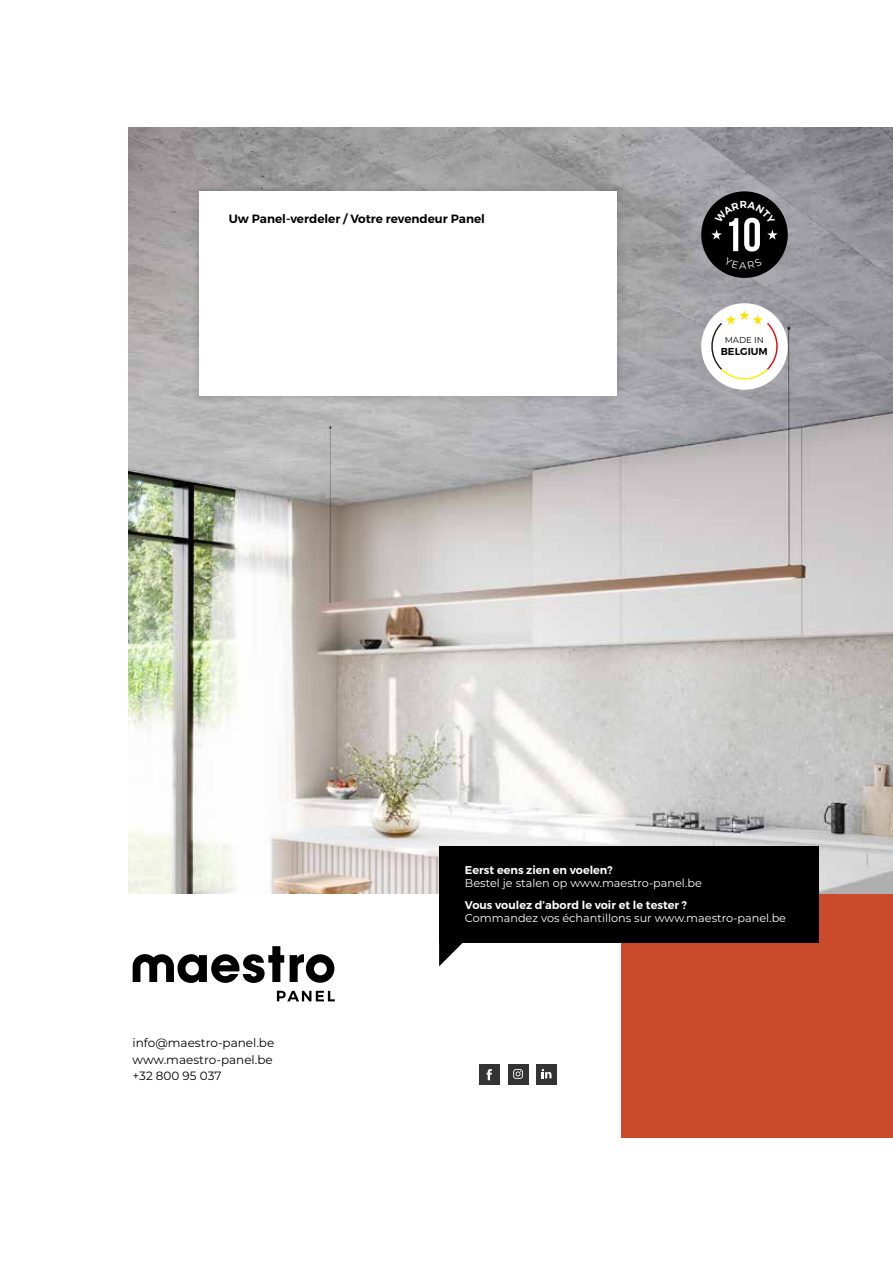
<style>
.page{position:relative;width:893px;height:1263px;background:#fff}
.page>*{position:absolute;margin:0;border:0;box-sizing:border-box;transform-origin:0 0}
.t1{font:12px/16.5px "Montserrat";color:#000}
.t2{font:600 12px "Montserrat";color:#000}
.t3{font:11.25px "Montserrat";color:#fff}
.t4{font:600 11.25px "Montserrat";color:#fff}
.t5{font:600 10.05px "Montserrat";color:#000}
.t6{font:8.7px "Montserrat";color:#000}
</style>
<div class="page">
<img style="left:128px;top:128px;width:765px;height:766px">
<div style="left:621px;top:894px;width:272px;height:243px;background:#ca4a2c"></div>
<div style="left:479px;top:1064px;width:21px;height:20px;background:#333"></div>
<div style="left:508px;top:1064px;width:20px;height:20px;background:#333"></div>
<div style="left:537px;top:1064px;width:20px;height:20px;background:#333"></div>
<svg style="left:487px;top:1069px;width:5px;height:11px"></svg>
<svg style="left:513px;top:1069px;width:10px;height:10px"></svg>
<svg style="left:542px;top:1069px;width:9px;height:9px"></svg>
<div style="left:701px;top:191px;width:87px;height:87px;background:#000;border-radius:50%"></div>
<div style="left:701px;top:303px;width:87px;height:87px;background:#fff;border-radius:50%"></div>
<svg style="left:709px;top:310px;width:71px;height:72px"></svg>
<div style="left:191px;top:182px;width:435px;height:223px;background:#000;opacity:.2"></div>
<div style="left:200px;top:191px;width:417px;height:204px;background:#fff"></div>
<div style="left:439px;top:846px;width:379px;height:97px;background:#000"></div>
<svg style="left:439px;top:943px;width:24px;height:23px"></svg>
<svg style="left:290px;top:954px;width:44px;height:29px"></svg>
<svg style="left:133px;top:946px;width:151px;height:37px"></svg>
<svg style="left:277px;top:991px;width:58px;height:10px"></svg>
<svg style="left:711px;top:201px;width:67px;height:68px"></svg>
<p class="t2" style="left:229px;top:211px;width:258px">Uw Panel-verdeler / Votre revendeur Panel</p>
<p class="t6" style="left:725px;top:333px;width:41px">MADE IN</p>
<p class="t5" style="left:721px;top:345px;width:49px">BELGIUM</p>
<p class="t1" style="left:133px;top:1034px;width:143px">info@maestro-panel.be www.maestro-panel.be +32 800 95 037</p>
<p class="t4" style="left:465px;top:863px;width:149px">Eerst eens zien en voelen?</p>
<p class="t3" style="left:465px;top:875px;width:238px">Bestel je stalen op www.maestro-panel.be</p>
<p class="t4" style="left:465px;top:898px;width:224px">Vous voulez d’abord le voir et le tester ?</p>
<p class="t3" style="left:465px;top:911px;width:323px">Commandez vos échantillons sur www.maestro-panel.be</p>
</div>
